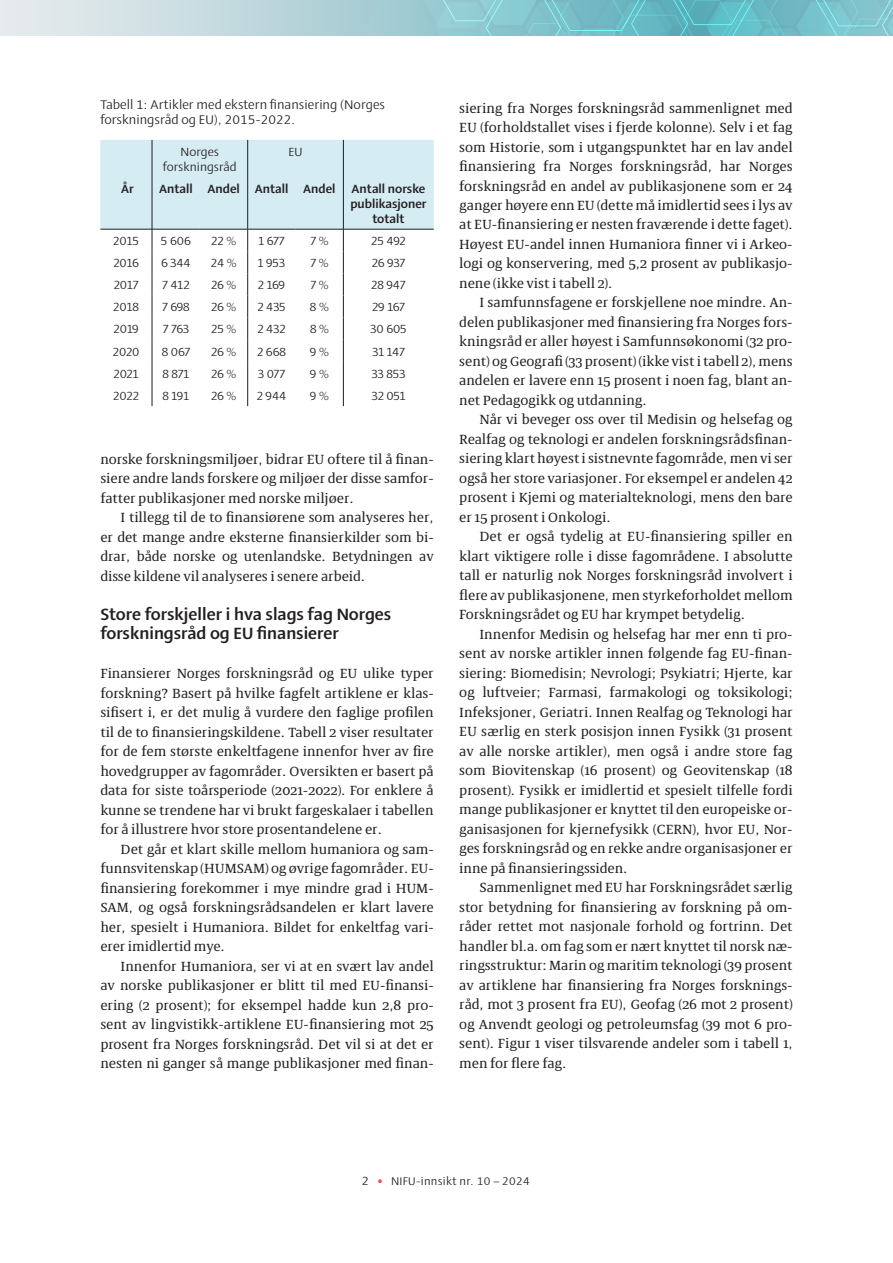
<style>
.page{position:relative;width:893px;height:1263px;background:#fff}
.page>*{position:absolute;margin:0;border:0;box-sizing:border-box;transform-origin:0 0}
.NIFU_Overskrift_2{font:700 16.5px/19.5px "Ador";color:#231f20}
.NIFU_Normal{font:13.5px/19.5px "Bionik";color:#231f20;text-align:justify}
.NIFU_Normal_første{font:13.5px/19.5px "Bionik";color:#231f20;text-align:justify}
.NIFU_Tabell_tittel{font:12.75px/15px "Ador";color:#231f20}
.NIFU_Tabell_kropp{font:12px/15px "Ador";letter-spacing:-.01em;color:#231f20;text-align:center}
.NIFU_Tabell_kropp-2{font:700 12px/15px "Ador";color:#231f20;text-align:center}
.t1{font:11.25px "Ador";letter-spacing:.02em;color:#231f20}
.s1{font-size:12px}
.s2{font-family:"Calibri 2";font-size:12px;color:#ef5060}
</style>
<div class="page">
<svg style="left:0;top:0;width:364px;height:36px;background:#cadde1"></svg>
<svg style="left:364px;top:0;width:529px;height:36px;background:#7cc2cb"></svg>
<svg style="left:100px;top:140px;width:334px;height:266px"></svg>
<p class="NIFU_Tabell_tittel" style="left:100px;top:97px;width:286px">Tabell 1: Artikler med ekstern finansiering (Norges forskningsråd og EU), 2015-2022.</p>
<p class="NIFU_Normal" style="left:459px;top:98px;width:335px">siering fra Norges forskningsråd sammenlignet med EU (forholdstallet vises i fjerde kolonne). Selv i et fag som Historie, som i utgangspunktet har en lav andel finansiering fra Norges forskningsråd, har Norges forskningsråd en andel av publikasjonene som er 24 ganger høyere enn EU (dette må imidlertid sees i lys av at EU-finansiering er nesten fraværende i dette faget).<br>Høyest EU-andel innen Humaniora finner vi i Arkeo&shy;logi og konservering, med 5,2 prosent av publikasjo&shy;nene (ikke vist i tabell 2).</p>
<p class="NIFU_Normal" style="left:459px;top:293px;width:335px;text-indent:20px">I samfunnsfagene er forskjellene noe mindre. An&shy;delen publikasjoner med finansiering fra Norges fors&shy;kningsråd er aller høyest i Samfunnsøkonomi (32 pro&shy;sent) og Geografi (33 prosent) (ikke vist i tabell 2), mens andelen er lavere enn 15 prosent i noen fag, blant an&shy;net Pedagogikk og utdanning.</p>
<p class="NIFU_Normal" style="left:459px;top:410px;width:335px;text-indent:20px">Når vi beveger oss over til Medisin og helsefag og Realfag og teknologi er andelen forskningsrådsfinan&shy;siering klart høyest i sistnevnte fagområde, men vi ser også her store variasjoner. For eksempel er andelen 42 prosent i Kjemi og materialteknologi, mens den bare er 15 prosent i Onkologi.</p>
<p class="NIFU_Normal" style="left:459px;top:527px;width:335px;text-indent:20px">Det er også tydelig at EU-finansiering spiller en klart viktigere rolle i disse fagområdene. I absolutte tall er naturlig nok Norges forskningsråd involvert i flere av publikasjonene, men styrkeforholdet mellom Forskningsrådet og EU har krympet betydelig.</p>
<p class="NIFU_Normal" style="left:459px;top:624px;width:335px;text-indent:20px">Innenfor Medisin og helsefag har mer enn ti pro&shy;sent av norske artikler innen følgende fag EU-finan&shy;siering: Biomedisin; Nevrologi; Psykiatri; Hjerte, kar og luftveier; Farmasi, farmakologi og toksikologi; Infeksjoner, Geriatri. Innen Realfag og Teknologi har EU særlig en sterk posisjon innen Fysikk (31 prosent av alle norske artikler), men også i andre store fag som Biovitenskap (16 prosent) og Geovitenskap (18 prosent). Fysikk er imidlertid et spesielt tilfelle fordi mange publikasjoner er knyttet til den europeiske or&shy;ganisasjonen for kjernefysikk (CERN), hvor EU, Nor&shy;ges forskningsråd og en rekke andre organisasjoner er inne på finansieringssiden.</p>
<p class="NIFU_Normal" style="left:459px;top:877px;width:335px;text-indent:20px">Sammenlignet med EU har Forskningsrådet særlig stor betydning for finansiering av forskning på om&shy;råder rettet mot nasjonale forhold og fortrinn. Det handler bl.a. om fag som er nært knyttet til norsk næ&shy;ringsstruktur: Marin og maritim teknologi (39 prosent av artiklene har finansiering fra Norges forsknings&shy;råd, mot 3 prosent fra EU), Geofag (26 mot 2 prosent) og Anvendt geologi og petroleumsfag (39 mot 6 pro&shy;sent). Figur 1 viser tilsvarende andeler som i tabell 1, men for flere fag.</p>
<p class="NIFU_Tabell_kropp" style="left:163px;top:143px;width:75px">Norges forskningsråd</p>
<p class="NIFU_Tabell_kropp" style="left:288px;top:143px;width:16px">EU</p>
<p class="NIFU_Tabell_kropp-2" style="left:121px;top:180px;width:14px">År</p>
<p class="NIFU_Tabell_kropp-2" style="left:159px;top:180px;width:35px">Antall</p>
<p class="NIFU_Tabell_kropp-2" style="left:208px;top:180px;width:34px">Andel</p>
<p class="NIFU_Tabell_kropp-2" style="left:255px;top:180px;width:35px">Antall</p>
<p class="NIFU_Tabell_kropp-2" style="left:303px;top:180px;width:34px">Andel</p>
<p class="NIFU_Tabell_kropp-2" style="left:350px;top:180px;width:78px">Antall norske publikasjoner totalt</p>
<p class="NIFU_Tabell_kropp" style="left:113px;top:233px;width:27px">2015</p>
<p class="NIFU_Tabell_kropp" style="left:161px;top:233px;width:31px">5 606</p>
<p class="NIFU_Tabell_kropp" style="left:211px;top:233px;width:26px">22 %</p>
<p class="NIFU_Tabell_kropp" style="left:258px;top:233px;width:28px">1 677</p>
<p class="NIFU_Tabell_kropp" style="left:310px;top:233px;width:20px">7 %</p>
<p class="NIFU_Tabell_kropp" style="left:371px;top:233px;width:36px">25 492</p>
<p class="NIFU_Tabell_kropp" style="left:113px;top:255px;width:27px">2016</p>
<p class="NIFU_Tabell_kropp" style="left:161px;top:255px;width:31px">6 344</p>
<p class="NIFU_Tabell_kropp" style="left:211px;top:255px;width:27px">24 %</p>
<p class="NIFU_Tabell_kropp" style="left:258px;top:255px;width:29px">1 953</p>
<p class="NIFU_Tabell_kropp" style="left:310px;top:255px;width:20px">7 %</p>
<p class="NIFU_Tabell_kropp" style="left:372px;top:255px;width:35px">26 937</p>
<p class="NIFU_Tabell_kropp" style="left:114px;top:277px;width:26px">2017</p>
<p class="NIFU_Tabell_kropp" style="left:162px;top:277px;width:29px">7 412</p>
<p class="NIFU_Tabell_kropp" style="left:211px;top:277px;width:27px">26 %</p>
<p class="NIFU_Tabell_kropp" style="left:258px;top:277px;width:29px">2 169</p>
<p class="NIFU_Tabell_kropp" style="left:310px;top:277px;width:20px">7 %</p>
<p class="NIFU_Tabell_kropp" style="left:371px;top:277px;width:36px">28 947</p>
<p class="NIFU_Tabell_kropp" style="left:113px;top:299px;width:27px">2018</p>
<p class="NIFU_Tabell_kropp" style="left:162px;top:299px;width:29px">7 698</p>
<p class="NIFU_Tabell_kropp" style="left:211px;top:299px;width:27px">26 %</p>
<p class="NIFU_Tabell_kropp" style="left:257px;top:299px;width:30px">2 435</p>
<p class="NIFU_Tabell_kropp" style="left:310px;top:299px;width:20px">8 %</p>
<p class="NIFU_Tabell_kropp" style="left:372px;top:299px;width:34px">29 167</p>
<p class="NIFU_Tabell_kropp" style="left:114px;top:321px;width:27px">2019</p>
<p class="NIFU_Tabell_kropp" style="left:163px;top:321px;width:28px">7 763</p>
<p class="NIFU_Tabell_kropp" style="left:211px;top:321px;width:27px">25 %</p>
<p class="NIFU_Tabell_kropp" style="left:257px;top:321px;width:30px">2 432</p>
<p class="NIFU_Tabell_kropp" style="left:310px;top:321px;width:20px">8 %</p>
<p class="NIFU_Tabell_kropp" style="left:370px;top:321px;width:38px">30 605</p>
<p class="NIFU_Tabell_kropp" style="left:113px;top:343px;width:28px">2020</p>
<p class="NIFU_Tabell_kropp" style="left:162px;top:343px;width:30px">8 067</p>
<p class="NIFU_Tabell_kropp" style="left:211px;top:343px;width:27px">26 %</p>
<p class="NIFU_Tabell_kropp" style="left:257px;top:343px;width:30px">2 668</p>
<p class="NIFU_Tabell_kropp" style="left:310px;top:343px;width:20px">9 %</p>
<p class="NIFU_Tabell_kropp" style="left:372px;top:343px;width:34px">31 147</p>
<p class="NIFU_Tabell_kropp" style="left:113px;top:365px;width:27px">2021</p>
<p class="NIFU_Tabell_kropp" style="left:162px;top:365px;width:29px">8 871</p>
<p class="NIFU_Tabell_kropp" style="left:211px;top:365px;width:27px">26 %</p>
<p class="NIFU_Tabell_kropp" style="left:258px;top:365px;width:29px">3 077</p>
<p class="NIFU_Tabell_kropp" style="left:310px;top:365px;width:20px">9 %</p>
<p class="NIFU_Tabell_kropp" style="left:372px;top:365px;width:35px">33 853</p>
<p class="NIFU_Tabell_kropp" style="left:113px;top:388px;width:27px">2022</p>
<p class="NIFU_Tabell_kropp" style="left:163px;top:388px;width:28px">8 191</p>
<p class="NIFU_Tabell_kropp" style="left:211px;top:388px;width:27px">26 %</p>
<p class="NIFU_Tabell_kropp" style="left:257px;top:388px;width:31px">2 944</p>
<p class="NIFU_Tabell_kropp" style="left:310px;top:388px;width:20px">9 %</p>
<p class="NIFU_Tabell_kropp" style="left:371px;top:388px;width:36px">32 051</p>
<p class="NIFU_Normal" style="left:100px;top:449px;width:335px">norske forskningsmiljøer, bidrar EU oftere til å finan&shy;siere andre lands forskere og miljøer der disse samfor&shy;fatter publikasjoner med norske miljøer.</p>
<p class="NIFU_Normal" style="left:100px;top:507px;width:335px;text-indent:20px">I tillegg til de to finansiørene som analyseres her, er det mange andre eksterne finansierkilder som bi&shy;drar, både norske og utenlandske. Betydningen av disse kildene vil analyseres i senere arbeid.</p>
<p class="NIFU_Overskrift_2" style="left:100px;top:603px;width:292px">Store forskjeller i hva slags fag Norges forskningsråd og EU finansierer</p>
<p class="NIFU_Normal_første" style="left:100px;top:663px;width:335px">Finansierer Norges forskningsråd og EU ulike typer forskning? Basert på hvilke fagfelt artiklene er klas&shy;sifisert i, er det mulig å vurdere den faglige profilen til de to finansieringskildene. Tabell 2 viser resultater for de fem største enkeltfagene innenfor hver av fire hovedgrupper av fagområder. Oversikten er basert på data for siste toårsperiode (2021-2022). For enklere å kunne se trendene har vi brukt fargeskalaer i tabellen for å illustrere hvor store prosentandelene er.</p>
<p class="NIFU_Normal" style="left:100px;top:839px;width:335px;text-indent:20px">Det går et klart skille mellom humaniora og sam&shy;funnsvitenskap (HUMSAM) og øvrige fagområder. EU&shy;finansiering forekommer i mye mindre grad i HUM-SAM, og også forskningsrådsandelen er klart lavere her, spesielt i Humaniora. Bildet for enkeltfag vari&shy;erer imidlertid mye.</p>
<p class="NIFU_Normal" style="left:100px;top:956px;width:335px;text-indent:20px">Innenfor Humaniora, ser vi at en svært lav andel av norske publikasjoner er blitt til med EU-finansi&shy;ering (2 prosent); for eksempel hadde kun 2,8 pro&shy;sent av lingvistikk-artiklene EU-finansiering mot 25 prosent fra Norges forskningsråd. Det vil si at det er nesten ni ganger så mange publikasjoner med finan-</p>
<p class="t1" style="left:362px;top:1173px;width:170px"><span class="s1">2</span> <span class="s2">•</span> NIFU-innsikt nr. 10 – 2024</p>
</div>
